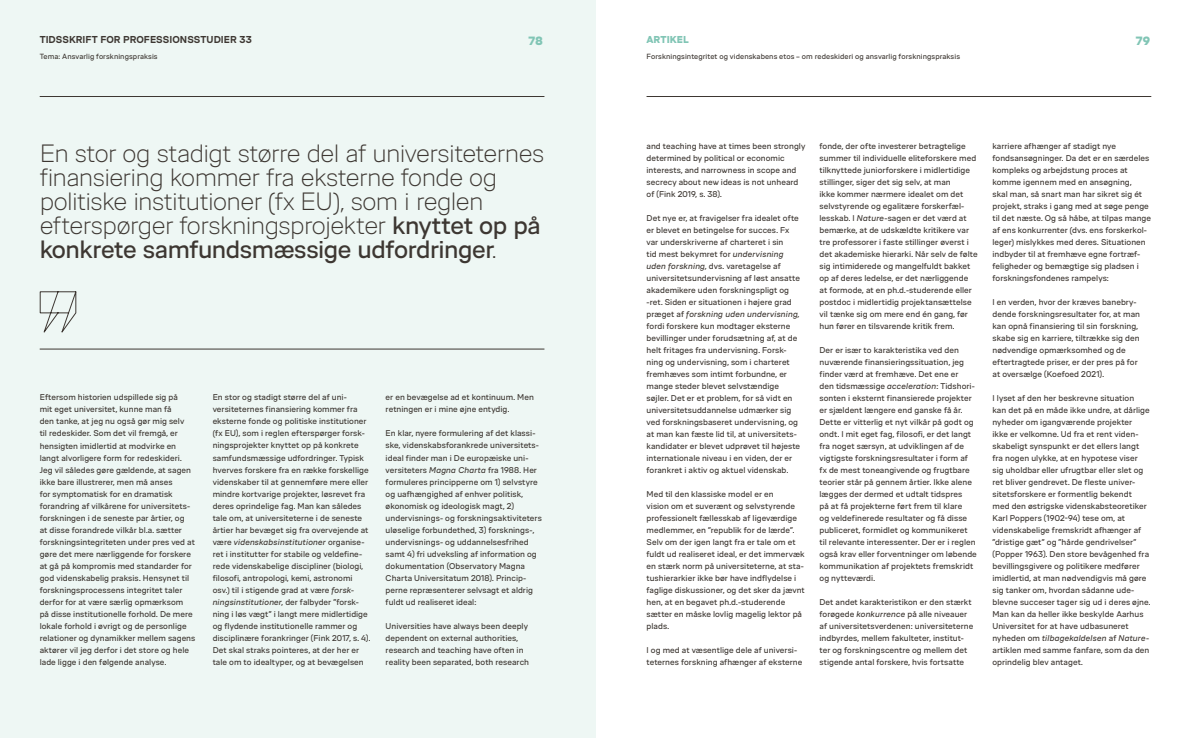
<style>
.page{position:relative;width:1191px;height:738px;background:#fff}
.page>*{position:absolute;margin:0;border:0;box-sizing:border-box;transform-origin:0 0}
.t1{font:300 25px/24px "VIA Type";letter-spacing:-.025em;color:#3d3732}
.t2{font:900 12px "VIA Type";color:#81c5b5}
.t3{font:700 10px "VIA Type";letter-spacing:.005em;color:#3d3732}
.t4{font:900 10px "VIA Type";letter-spacing:.005em;color:#81c5b5}
.t5{font:8.4px/12px "VIA Type";letter-spacing:.005em;color:#3d3732}
.t6{font:7.5px "VIA Type";letter-spacing:.01em;color:#3d3732}
.s1{font-weight:400}
.s2{font-style:italic}
</style>
<div class="page">
<div style="left:0;top:0;width:595px;height:737px;background:#eef7f4"></div>
<svg style="left:39px;top:291px;width:38px;height:42px"></svg>
<hr style="left:40px;top:348px;width:504px;height:1px;background:#3d3732">
<hr style="left:40px;top:96px;width:504px;height:1px;background:#3d3732">
<hr style="left:646px;top:96px;width:505px;height:1px;background:#3d3732">
<p class="t3" style="left:40px;top:34px;width:213px">TIDSSKRIFT FOR PROFESSIONSSTUDIER 33</p>
<h2 class="t2" style="left:528px;top:34px;width:16px">78</h2>
<p class="t4" style="left:646px;top:34px;width:44px">ARTIKEL</p>
<h2 class="t2" style="left:1136px;top:34px;width:15px">79</h2>
<p class="t6" style="left:40px;top:52px;width:119px">Tema: Ansvarlig forskningspraksis</p>
<p class="t6" style="left:646px;top:52px;width:315px">Forskningsintegritet og videnskabens etos – om redeskideri og ansvarlig forskningspraksis</p>
<h1 class="t1" style="left:40px;top:141px;width:506px">En stor og stadigt større del af universiteternes finansiering kommer fra eksterne fonde og politiske institutioner (fx EU), som i reglen efterspørger forskningsprojekter <span class="s1">knyttet op på konkrete samfundsmæssige udfordringer</span>.</h1>
<p class="t5" style="left:40px;top:391px;width:157px">Eftersom historien udspillede sig på<br>mit eget universitet, kunne man få<br>den tanke, at jeg nu også gør mig selv<br>til redeskider. Som det vil fremgå, er hensigten imidlertid at modvirke en langt alvorligere form for redeskideri.<br>Jeg vil således gøre gældende, at sagen ikke bare illustrerer, men må anses<br>for symptomatisk for en dramatisk forandring af vilkårene for universitets&shy;forskningen i de seneste par årtier, og<br>at disse forandrede vilkår bl.a. sætter forskningsintegriteten under pres ved at gøre det mere nærliggende for forskere at gå på kompromis med standarder for god videnskabelig praksis. Hensynet til forskningsprocessens integritet taler derfor for at være særlig opmærksom<br>på disse institutionelle forhold. De mere lokale forhold i øvrigt og de personlige relationer og dynamikker mellem sagens aktører vil jeg derfor i det store og hele lade ligge i den følgende analyse.</p>
<p class="t5" style="left:213px;top:391px;width:159px">En stor og stadigt større del af uni&shy;versiteternes finansiering kommer fra eksterne fonde og politiske institutioner (fx EU), som i reglen efterspørger forsk&shy;ningsprojekter knyttet op på konkrete samfundsmæssige udfordringer. Typisk hverves forskere fra en række forskellige videnskaber til at gennemføre mere eller mindre kortvarige projekter, løsrevet fra deres oprindelige fag. Man kan således tale om, at universiteterne i de seneste årtier har bevæget sig fra overvejende at være <span class="s2">videnskabsinstitutioner</span> organise&shy;ret i institutter for stabile og veldefine&shy;rede videnskabelige discipliner (biologi, filosofi, antropologi, kemi, astronomi osv.) til i stigende grad at være <span class="s2">forsk&shy;ningsinstitutioner</span>, der falbyder ”forsk&shy;ning i løs vægt” i langt mere midlertidige og flydende institutionelle rammer og disciplinære forankringer (Fink 2017, s. 4).<br>Det skal straks pointeres, at der her er tale om to idealtyper, og at bevægelsen</p>
<p class="t5" style="left:386px;top:391px;width:150px">er en bevægelse ad et kontinuum. Men retningen er i mine øjne entydig.</p>
<p class="t5" style="left:386px;top:427px;width:158px">En klar, nyere formulering af det klassi&shy;ske, videnskabsforankrede universitets&shy;ideal finder man i De europæiske uni&shy;versiteters <span class="s2">Magna Charta</span> fra 1988. Her formuleres principperne om 1) selvstyre og uafhængighed af enhver politisk, økonomisk og ideologisk magt, 2) undervisnings- og forskningsaktiviteters uløselige forbundethed, 3) forsknings-, undervisnings- og uddannelsesfrihed samt 4) fri udveksling af information og dokumentation (Observatory Magna Charta Universitatum 2018). Princip&shy;perne repræsenterer selvsagt et aldrig fuldt ud realiseret ideal:</p>
<p class="t5" style="left:386px;top:619px;width:145px">Universities have always been deeply dependent on external authorities, research and teaching have often in reality been separated, both research</p>
<p class="t5" style="left:646px;top:140px;width:160px">and teaching have at times been strongly determined by political or economic interests, and narrowness in scope and secrecy about new ideas is not unheard of (Fink 2019, s. 38).</p>
<p class="t5" style="left:646px;top:212px;width:155px">Det nye er, at fravigelser fra idealet ofte er blevet en betingelse for succes. Fx var underskriverne af charteret i sin<br>tid mest bekymret for <span class="s2">undervisning uden forskning,</span> dvs. varetagelse af universitetsundervisning af løst ansatte akademikere uden forskningspligt og -ret. Siden er situationen i højere grad præget af <span class="s2">forskning uden undervisning, </span>fordi forskere kun modtager eksterne bevillinger under forudsætning af, at de helt fritages fra undervisning. Forsk&shy;ning og undervisning, som i charteret fremhæves som intimt forbundne, er mange steder blevet selvstændige søjler. Det er et problem, for så vidt en universitetsuddannelse udmærker sig ved forskningsbaseret undervisning, og at man kan fæste lid til, at universitets&shy;kandidater er blevet udprøvet til højeste internationale niveau i en viden, der er forankret i aktiv og aktuel videnskab.</p>
<p class="t5" style="left:646px;top:488px;width:160px">Med til den klassiske model er en<br>vision om et suverænt og selvstyrende professionelt fællesskab af ligeværdige medlemmer, en ”republik for de lærde”.<br>Selv om der igen langt fra er tale om et fuldt ud realiseret ideal, er det immervæk en stærk norm på universiteterne, at sta&shy;tushierarkier ikke bør have indflydelse i faglige diskussioner, og det sker da jævnt hen, at en begavet ph.d.-studerende sætter en måske lovlig magelig lektor på plads.</p>
<p class="t5" style="left:646px;top:644px;width:157px">I og med at væsentlige dele af universi&shy;teternes forskning afhænger af eksterne</p>
<p class="t5" style="left:819px;top:140px;width:160px">fonde, der ofte investerer betragtelige summer til individuelle eliteforskere med tilknyttede juniorforskere i midlertidige stillinger, siger det sig selv, at man<br>ikke kommer nærmere idealet om det selvstyrende og egalitære forskerfæl&shy;lesskab. I <span class="s2">Nature</span>-sagen er det værd at bemærke, at de udskældte kritikere var tre professorer i faste stillinger øverst i det akademiske hierarki. Når selv de følte sig intimiderede og mangelfuldt bakket op af deres ledelse, er det nærliggende at formode, at en ph.d.-studerende eller postdoc i midlertidig projektansættelse vil tænke sig om mere end én gang, før hun fører en tilsvarende kritik frem.</p>
<p class="t5" style="left:819px;top:344px;width:159px">Der er især to karakteristika ved den nuværende finansieringssituation, jeg finder værd at fremhæve. Det ene er<br>den tidsmæssige <span class="s2">acceleration</span>: Tidshori&shy;sonten i eksternt finansierede projekter er sjældent længere end ganske få år.<br>Dette er vitterlig et nyt vilkår på godt og ondt. I mit eget fag, filosofi, er det langt fra noget særsyn, at udviklingen af de vigtigste forskningsresultater i form af fx de mest toneangivende og frugtbare teorier står på gennem årtier. Ikke alene lægges der dermed et udtalt tidspres<br>på at få projekterne ført frem til klare<br>og veldefinerede resultater og få disse publiceret, formidlet og kommunikeret til relevante interessenter. Der er i reglen også krav eller forventninger om løbende kommunikation af projektets fremskridt og nytteværdi.</p>
<p class="t5" style="left:819px;top:596px;width:155px">Det andet karakteristikon er den stærkt forøgede <span class="s2">konkurrence</span> på alle niveauer af universitetsverdenen: universiteterne indbyrdes, mellem fakulteter, institut&shy;ter og forskningscentre og mellem det stigende antal forskere, hvis fortsatte</p>
<p class="t5" style="left:992px;top:140px;width:160px">karriere afhænger af stadigt nye fondsansøgninger. Da det er en særdeles kompleks og arbejdstung proces at komme igennem med en ansøgning,<br>skal man, så snart man har sikret sig ét projekt, straks i gang med at søge penge til det næste. Og så håbe, at tilpas mange af ens konkurrenter (dvs. ens forskerkol&shy;leger) mislykkes med deres. Situationen indbyder til at fremhæve egne fortræf&shy;feligheder og bemægtige sig pladsen i forskningsfondenes rampelys:</p>
<p class="t5" style="left:992px;top:296px;width:149px">I en verden, hvor der kræves banebry&shy;dende forskningsresultater for, at man kan opnå finansiering til sin forskning, skabe sig en karriere, tiltrække sig den nødvendige opmærksomhed og de eftertragtede priser, er der pres på for at oversælge (Koefoed 2021).</p>
<p class="t5" style="left:992px;top:392px;width:159px">I lyset af den her beskrevne situation<br>kan det på en måde ikke undre, at dårlige nyheder om igangværende projekter<br>ikke er velkomne. Ud fra et rent viden&shy;skabeligt synspunkt er det ellers langt fra nogen ulykke, at en hypotese viser sig uholdbar eller ufrugtbar eller slet og ret bliver gendrevet. De fleste univer&shy;sitetsforskere er formentlig bekendt med den østrigske videnskabsteoretiker Karl Poppers (1902-94) tese om, at videnskabelige fremskridt afhænger af ”dristige gæt” og ”hårde gendrivelser” (Popper 1963). Den store bevågenhed fra bevillingsgivere og politikere medfører imidlertid, at man nødvendigvis må gøre sig tanker om, hvordan sådanne ude&shy;blevne succeser tager sig ud i deres øjne.<br>Man kan da heller ikke beskylde Aarhus Universitet for at have udbasuneret nyheden om <span class="s2">tilbagekaldelsen</span> af <span class="s2">Nature&shy;</span>artiklen med samme fanfare, som da den oprindelig blev antaget.</p>
</div>
